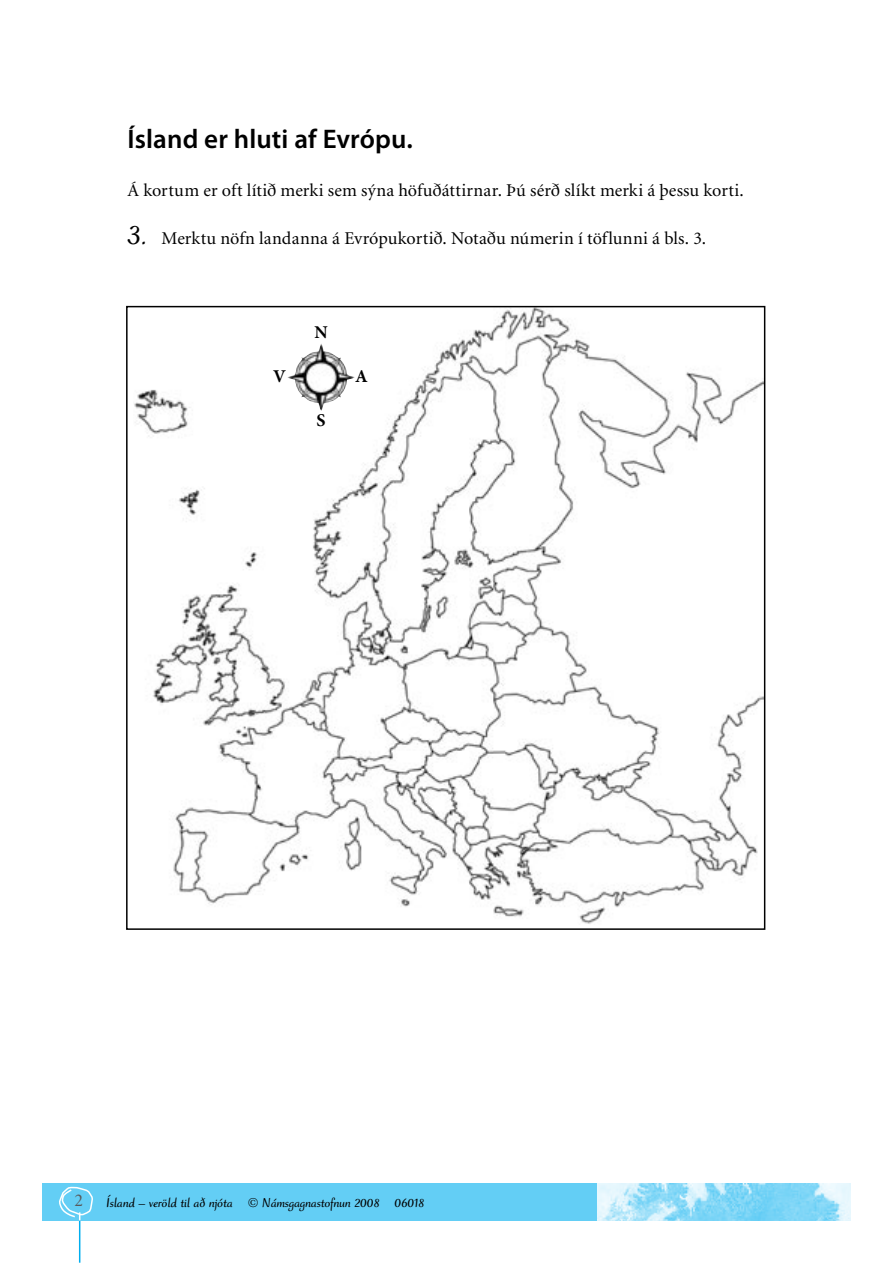
<style>
.page{position:relative;width:893px;height:1263px;background:#fff}
.page>*{position:absolute;margin:0;border:0;box-sizing:border-box;transform-origin:0 0}
.t1{font:600 27px "Myriad Pro";letter-spacing:.005em;color:#000}
.t2{font:18px "Minion";letter-spacing:.005em;color:#000}
.t3{font:700 18px "Minion Pro";color:#000}
.t4{font:18px "Minion";color:#58595b}
.t5{font:700 13.5px "Ruzicka Freehand LH";color:#000}
.s1{font-family:"Ruzicka Freehand LH";font-weight:700;font-size:30px}
</style>
<div class="page">
<div style="left:43px;top:1183px;width:807px;height:37px;background:#63cef5"></div>
<img style="left:598px;top:1183px;width:252px;height:37px">
<hr style="left:79px;top:1220px;width:1px;height:43px;background:#00aeef">
<svg style="left:59px;top:1186px;width:34px;height:34px"></svg>
<img style="left:134px;top:309px;width:628px;height:615px">
<img style="left:287px;top:343px;width:68px;height:68px">
<h1 class="t1" style="left:128px;top:122px;width:287px">Ísland er hluti af Evrópu.</h1>
<p class="t2" style="left:128px;top:181px;width:618px">Á kortum er oft lítið merki sem sýna höfuðáttirnar. Þú sérð slíkt merki á þessu korti.</p>
<p class="t2" style="left:128px;top:229px;width:580px"><span class="s1">3.</span> Merktu nöfn landanna á Evrópukortið. Notaðu númerin í töflunni á bls. 3.</p>
<p class="t3" style="left:314px;top:319px;width:15px">N</p>
<p class="t3" style="left:273px;top:363px;width:14px">V</p>
<p class="t3" style="left:355px;top:363px;width:14px">A</p>
<p class="t3" style="left:316px;top:408px;width:11px">S</p>
<p class="t4" style="left:74px;top:1191px;width:10px">2</p>
<p class="t5" style="left:106px;top:1194px;width:320px">Ísland – veröld til að njóta © Námsgagnastofnun 2008 06018</p>
</div>
